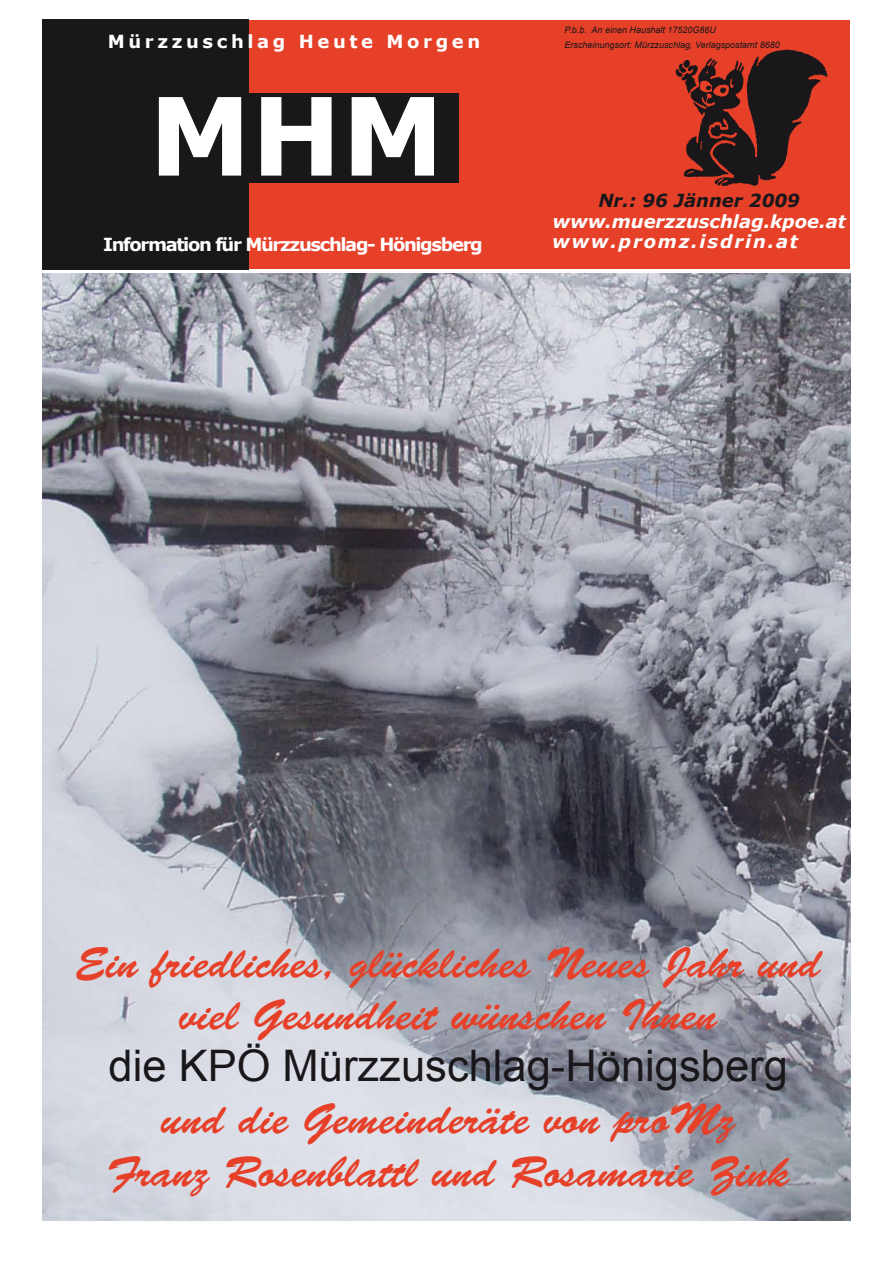
<style>
.page{position:relative;width:893px;height:1263px;background:#fff}
.page>*{position:absolute;margin:0;border:0;box-sizing:border-box;transform-origin:0 0}
.t1{font:43.5px/52.2px "Brush Script";color:#e64029;text-align:center}
.t2{font:43.5px "Arial";color:#1a171b}
.t3{font:700 18px "Verdana";letter-spacing:-.075em;color:#fff}
.t4{font:italic 700 18px "Verdana";color:#fff}
.t5{font:700 18px "Verdana";letter-spacing:.2em;color:#fff}
.t6{font:italic 700 18px "Verdana";letter-spacing:.1em;color:#fff}
.t7{font:italic 700 18px "Verdana";color:#1a171b}
.t8{font:italic 9px/15px "Arial";color:#1a171b}
</style>
<div class="page">
<div style="left:43px;top:20px;width:807px;height:249px;background:#e64029"></div>
<div style="left:43px;top:19px;width:206px;height:250px;background:#1a171b"></div>
<div style="left:138px;top:93px;width:321px;height:89px;background:#1a171b"></div>
<img style="left:675px;top:49px;width:153px;height:138px">
<img style="left:43px;top:274px;width:807px;height:947px">
<p class="t5" style="left:108px;top:30px;width:374px">Mürzzuschlag Heute Morgen</p>
<p class="t8" style="left:564px;top:23px;width:217px">P.b.b. An einen Haushalt 17520G86U<br>Erscheinungsort: Mürzzuschlag, Verlagspostamt 8680</p>
<p class="t7" style="left:598px;top:189px;width:203px">Nr.: 96 Jänner 2009</p>
<p class="t4" style="left:552px;top:210px;width:295px">www.muerzzuschlag.kpoe.at</p>
<p class="t3" style="left:103px;top:233px;width:381px">Information für Mürzzuschlag- Hönigsberg</p>
<p class="t6" style="left:552px;top:230px;width:247px">www.promz.isdrin.at</p>
<p class="t1" style="left:76px;top:938px;width:747px">Ein friedliches, glückliches Neues Jahr und viel Gesundheit wünschen Ihnen</p>
<p class="t2" style="left:109px;top:1041px;width:681px">die KPÖ Mürzzuschlag-Hönigsberg</p>
<p class="t1" style="left:107px;top:1094px;width:684px">und die Gemeinderäte von proMz<br>Franz Rosenblattl und Rosamarie Zink</p>
</div>
